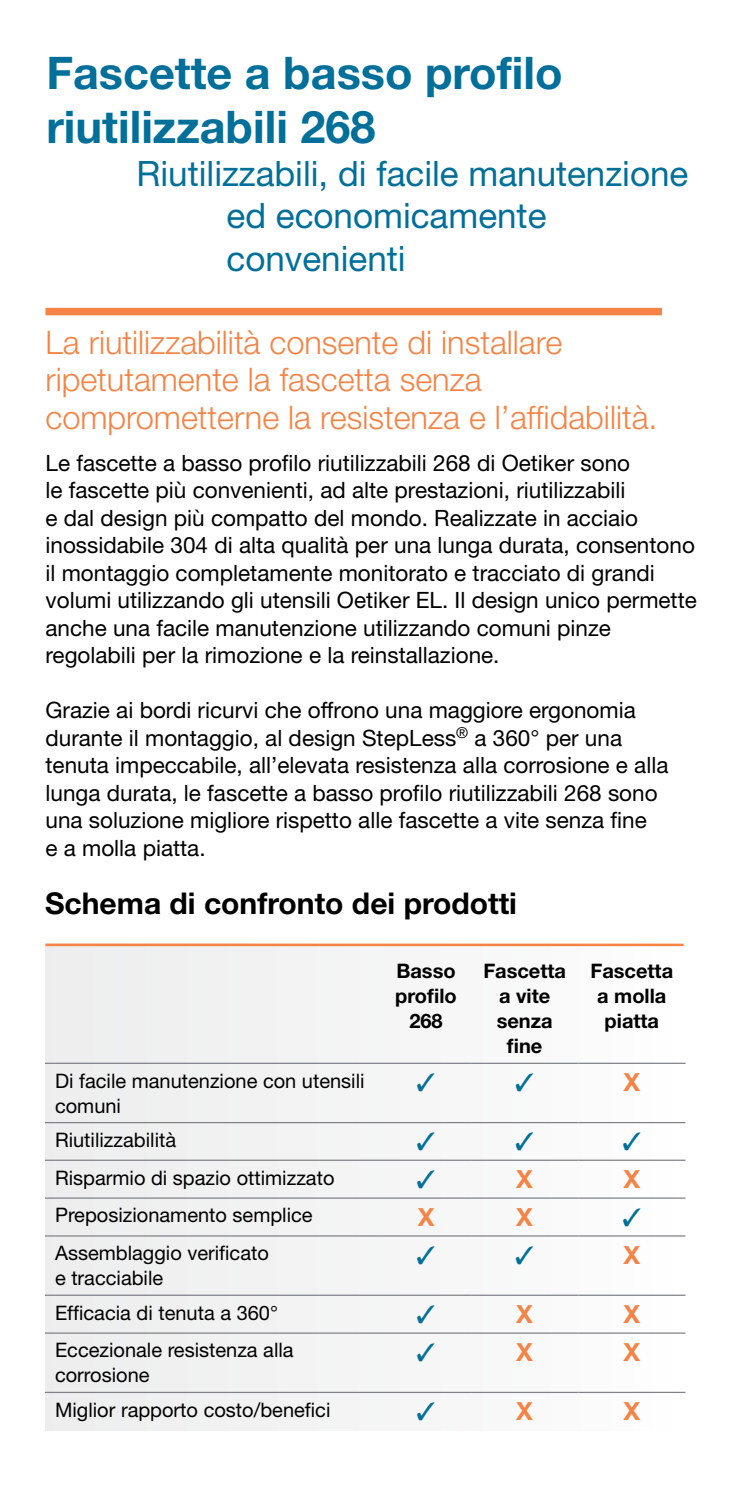
<style>
.page{position:relative;width:744px;height:1489px;background:#fff}
.page>*{position:absolute;margin:0;border:0;box-sizing:border-box;transform-origin:0 0}
.t1{font:700 45px/54px "Helvetica Neue LT Pro";color:#006f9a}
.t2{font:35px/42.5px "Helvetica Neue LT Pro";color:#006f9a}
.t3{font:300 32.5px/37.5px "Helvetica Neue LT Pro";color:#f58345}
.t4{font:700 30px "Helvetica Neue LT Pro";color:#000}
.t5{font:700 25px "Helvetica Neue LT Pro";color:#f58345}
.t6{font:22.5px/27.5px "Helvetica Neue LT Pro";color:#000}
.t7{font:20px/25px "Helvetica Neue LT Pro";color:#000}
.t8{font:700 20px/25px "Helvetica Neue LT Pro";color:#000;text-align:center}
</style>
<div class="page">
<div style="left:45px;top:308px;width:616px;height:7px;background:#f58345"></div>
<div style="left:45px;top:943px;width:653px;height:487px;background:#f4f5f5"></div>
<hr style="left:46px;top:943px;width:637px;height:3px;background:#f58345">
<hr style="left:45px;top:1062px;width:336px;height:2px;background:#808285">
<hr style="left:381px;top:1062px;width:90px;height:2px;background:#808285">
<hr style="left:471px;top:1062px;width:107px;height:2px;background:#808285">
<hr style="left:578px;top:1062px;width:107px;height:2px;background:#808285">
<hr style="left:45px;top:1122px;width:336px;height:1px;background:#808285">
<hr style="left:381px;top:1122px;width:90px;height:1px;background:#808285">
<hr style="left:471px;top:1122px;width:107px;height:1px;background:#808285">
<hr style="left:578px;top:1122px;width:107px;height:1px;background:#808285">
<hr style="left:45px;top:1159px;width:336px;height:2px;background:#808285">
<hr style="left:381px;top:1159px;width:90px;height:2px;background:#808285">
<hr style="left:471px;top:1159px;width:107px;height:2px;background:#808285">
<hr style="left:578px;top:1159px;width:107px;height:2px;background:#808285">
<hr style="left:45px;top:1197px;width:336px;height:1px;background:#808285">
<hr style="left:381px;top:1197px;width:90px;height:1px;background:#808285">
<hr style="left:471px;top:1197px;width:107px;height:1px;background:#808285">
<hr style="left:578px;top:1197px;width:107px;height:1px;background:#808285">
<hr style="left:45px;top:1235px;width:336px;height:1px;background:#808285">
<hr style="left:381px;top:1235px;width:90px;height:1px;background:#808285">
<hr style="left:471px;top:1235px;width:107px;height:1px;background:#808285">
<hr style="left:578px;top:1235px;width:107px;height:1px;background:#808285">
<hr style="left:45px;top:1294px;width:336px;height:2px;background:#808285">
<hr style="left:381px;top:1294px;width:90px;height:2px;background:#808285">
<hr style="left:471px;top:1294px;width:107px;height:2px;background:#808285">
<hr style="left:578px;top:1294px;width:107px;height:2px;background:#808285">
<hr style="left:45px;top:1332px;width:336px;height:1px;background:#808285">
<hr style="left:381px;top:1332px;width:90px;height:1px;background:#808285">
<hr style="left:471px;top:1332px;width:107px;height:1px;background:#808285">
<hr style="left:578px;top:1332px;width:107px;height:1px;background:#808285">
<hr style="left:45px;top:1391px;width:336px;height:2px;background:#808285">
<hr style="left:381px;top:1391px;width:90px;height:2px;background:#808285">
<hr style="left:471px;top:1391px;width:107px;height:2px;background:#808285">
<hr style="left:578px;top:1391px;width:107px;height:2px;background:#808285">
<h1 class="t1" style="left:46px;top:45px;width:517px">Fascette a basso profilo riutilizzabili 268</h1>
<h2 class="t2" style="left:226px;top:151px;width:463px;text-indent:-90px">Riutilizzabili, di facile manutenzione ed economicamente convenienti</h2>
<h3 class="t3" style="left:45px;top:323px;width:613px">La riutilizzabilità consente di installare ripetutamente la fascetta senza comprometterne la resistenza e l’affidabilità.</h3>
<p class="t6" style="left:45px;top:448px;width:652px">Le fascette a basso profilo riutilizzabili 268 di Oetiker sono<br>le fascette più convenienti, ad alte prestazioni, riutilizzabili<br>e dal design più compatto del mondo. Realizzate in acciaio inossidabile 304 di alta qualità per una lunga durata, consentono il montaggio completamente monitorato e tracciato di grandi volumi utilizzando gli utensili Oetiker EL. Il design unico permette anche una facile manutenzione utilizzando comuni pinze regolabili per la rimozione e la reinstallazione.</p>
<p class="t6" style="left:45px;top:696px;width:624px">Grazie ai bordi ricurvi che offrono una maggiore ergonomia durante il montaggio, al design StepLess<sup>®</sup> a 360° per una tenuta impeccabile, all’elevata resistenza alla corrosione e alla lunga durata, le fascette a basso profilo riutilizzabili 268 sono una soluzione migliore rispetto alle fascette a vite senza fine<br>e a molla piatta.</p>
<h3 class="t4" style="left:45px;top:884px;width:473px">Schema di confronto dei prodotti</h3>
<p class="t8" style="left:395px;top:958px;width:63px">Basso profilo<br>268</p>
<p class="t8" style="left:483px;top:958px;width:84px">Fascetta a vite senza fine</p>
<p class="t8" style="left:590px;top:958px;width:84px">Fascetta a molla piatta</p>
<p class="t7" style="left:55px;top:1067px;width:311px">Di facile manutenzione con utensili comuni</p>
<p class="t5" style="left:623px;top:1066px;width:18px">X</p>
<p class="t7" style="left:55px;top:1126px;width:123px">Riutilizzabilità</p>
<p class="t7" style="left:55px;top:1164px;width:281px">Risparmio di spazio ottimizzato</p>
<p class="t5" style="left:516px;top:1163px;width:18px">X</p>
<p class="t5" style="left:623px;top:1163px;width:18px">X</p>
<p class="t7" style="left:55px;top:1202px;width:259px">Preposizionamento semplice</p>
<p class="t5" style="left:417px;top:1201px;width:18px">X</p>
<p class="t5" style="left:516px;top:1201px;width:18px">X</p>
<p class="t7" style="left:55px;top:1240px;width:215px">Assemblaggio verificato e tracciabile</p>
<p class="t5" style="left:623px;top:1239px;width:18px">X</p>
<p class="t7" style="left:55px;top:1299px;width:224px">Efficacia di tenuta a 360°</p>
<p class="t5" style="left:516px;top:1298px;width:18px">X</p>
<p class="t5" style="left:623px;top:1298px;width:18px">X</p>
<p class="t7" style="left:55px;top:1337px;width:240px">Eccezionale resistenza alla corrosione</p>
<p class="t5" style="left:516px;top:1336px;width:18px">X</p>
<p class="t5" style="left:623px;top:1336px;width:18px">X</p>
<p class="t7" style="left:55px;top:1396px;width:277px">Miglior rapporto costo/benefici</p>
<p class="t5" style="left:516px;top:1395px;width:18px">X</p>
<p class="t5" style="left:623px;top:1395px;width:18px">X</p>
</div>
